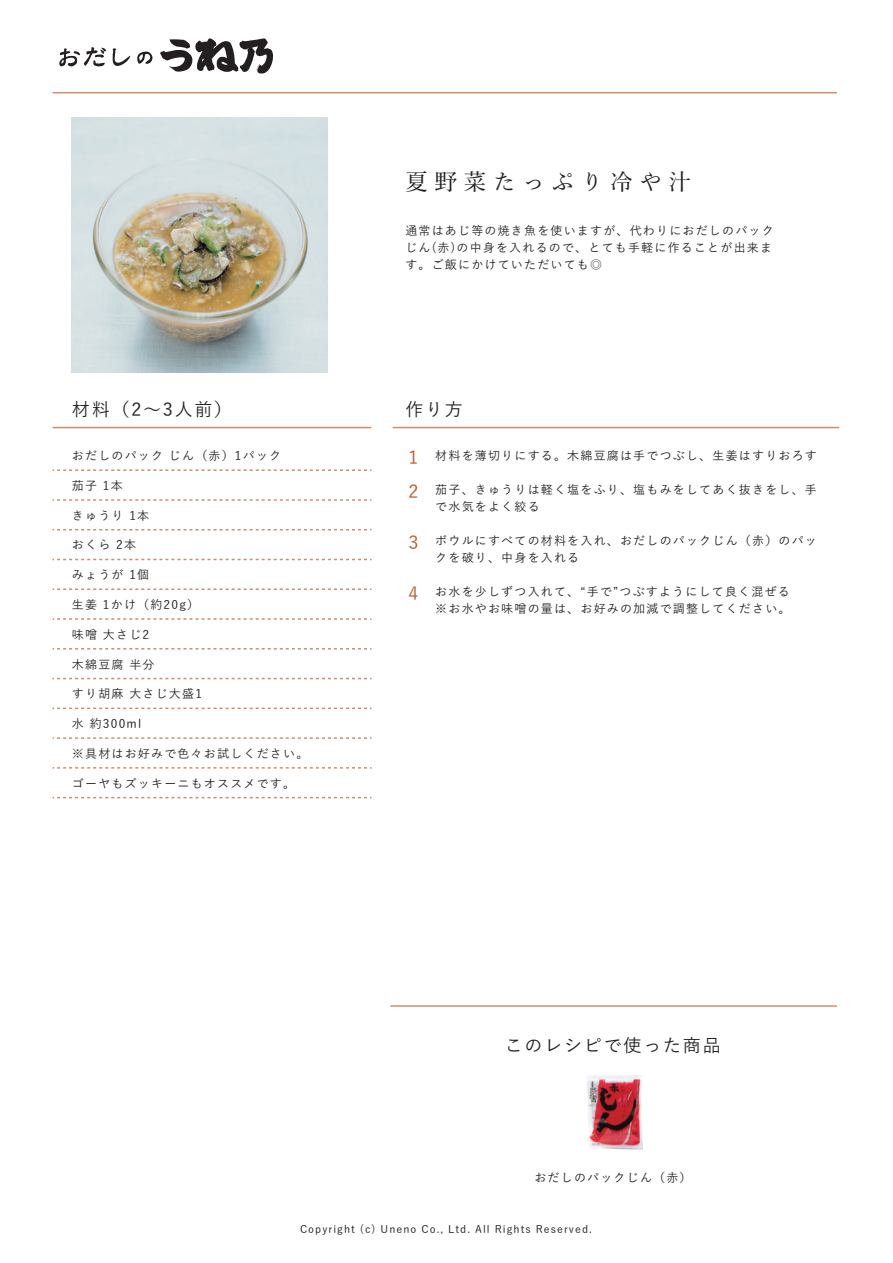
<style>
.page{position:relative;width:893px;height:1263px;background:#fff}
.page>*{position:absolute;margin:0;border:0;box-sizing:border-box;transform-origin:0 0}
.t1{font:500 22.5px "Yu Min";letter-spacing:.3em;color:#231f20}
.t2{font:500 18px "Yu Go";letter-spacing:.1em;color:#231f20}
.t3{font:500 18px/34px "Yu Go";color:#c15a2e}
.t4{font:500 12px/17px "Yu Go";letter-spacing:.1em;color:#231f20}
.t5{font:500 10.5px "Yu Go";letter-spacing:.1em;color:#231f20}
</style>
<div class="page">
<hr style="left:390px;top:1005px;width:447px;height:2px;background:#d08d6c">
<img style="left:72px;top:118px;width:255px;height:255px">
<img style="left:587px;top:1075px;width:56px;height:75px">
<svg style="left:160px;top:38px;width:113px;height:36px"></svg>
<svg style="left:59px;top:47px;width:47px;height:19px"></svg>
<svg style="left:113px;top:48px;width:17px;height:18px"></svg>
<svg style="left:137px;top:52px;width:15px;height:12px"></svg>
<hr style="left:53px;top:427px;width:318px;height:1px;background:#d08d6c">
<hr style="left:53px;top:92px;width:784px;height:1px;background:#d08d6c">
<hr style="left:393px;top:427px;width:446px;height:1px;background:#d08d6c">
<svg style="left:53px;top:469px;width:318px;height:2px"></svg>
<svg style="left:53px;top:499px;width:318px;height:2px"></svg>
<svg style="left:53px;top:529px;width:318px;height:1px"></svg>
<svg style="left:53px;top:559px;width:318px;height:1px"></svg>
<svg style="left:53px;top:588px;width:318px;height:2px"></svg>
<svg style="left:53px;top:618px;width:318px;height:2px"></svg>
<svg style="left:53px;top:648px;width:318px;height:1px"></svg>
<svg style="left:53px;top:678px;width:318px;height:1px"></svg>
<svg style="left:53px;top:707px;width:318px;height:2px"></svg>
<svg style="left:53px;top:737px;width:318px;height:2px"></svg>
<svg style="left:53px;top:767px;width:318px;height:2px"></svg>
<svg style="left:53px;top:797px;width:318px;height:1px"></svg>
<h1 class="t1" style="left:405px;top:161px;width:287px">夏野菜たっぷり冷や汁</h1>
<p class="t4" style="left:405px;top:220px;width:370px">通常はあじ等の焼き魚を使いますが、代わりにおだしのパックじん(赤)の中身を入れるので、とても手軽に作ることが出来ます。ご飯にかけていただいても◎</p>
<h2 class="t2" style="left:72px;top:393px;width:162px">材料（2～3人前）</h2>
<h2 class="t2" style="left:405px;top:393px;width:59px">作り方</h2>
<p class="t4" style="left:72px;top:446px;width:211px">おだしのパック じん（赤）1パック</p>
<p class="t4" style="left:72px;top:475px;width:52px">茄子 1本</p>
<p class="t4" style="left:72px;top:505px;width:79px">きゅうり 1本</p>
<p class="t4" style="left:72px;top:535px;width:66px">おくら 2本</p>
<p class="t4" style="left:72px;top:565px;width:79px">みょうが 1個</p>
<p class="t4" style="left:72px;top:595px;width:129px">生姜 1かけ（約20g）</p>
<p class="t4" style="left:72px;top:624px;width:79px">味噌 大さじ2</p>
<p class="t4" style="left:72px;top:654px;width:84px">木綿豆腐 半分</p>
<p class="t4" style="left:72px;top:684px;width:132px">すり胡麻 大さじ大盛1</p>
<p class="t4" style="left:72px;top:714px;width:71px">水 約300ml</p>
<p class="t4" style="left:72px;top:743px;width:238px">※具材はお好みで色々お試しください。</p>
<p class="t4" style="left:72px;top:773px;width:225px">ゴーヤもズッキーニもオススメです。</p>
<h2 class="t3" style="left:408px;top:438px;width:11px">1<br>2</h2>
<h2 class="t3" style="left:408px;top:523px;width:11px">3</h2>
<h2 class="t3" style="left:408px;top:574px;width:11px">4</h2>
<p class="t4" style="left:435px;top:446px;width:383px">材料を薄切りにする。木綿豆腐は手でつぶし、生姜はすりおろす</p>
<p class="t4" style="left:435px;top:480px;width:383px">茄子、きゅうりは軽く塩をふり、塩もみをしてあく抜きをし、手で水気をよく絞る</p>
<p class="t4" style="left:435px;top:531px;width:383px">ボウルにすべての材料を入れ、おだしのパックじん（赤）のパックを破り、中身を入れる</p>
<p class="t4" style="left:435px;top:582px;width:357px">お水を少しずつ入れて、“手で”つぶすようにして良く混ぜる※お水やお味噌の量は、お好みの加減で調整してください。</p>
<h2 class="t2" style="left:505px;top:1029px;width:217px">このレシピで使った商品</h2>
<p class="t4" style="left:534px;top:1167px;width:159px">おだしのパックじん（赤）</p>
<p class="t5" style="left:300px;top:1220px;width:293px">Copyright (c) Uneno Co., Ltd. All Rights Reserved.</p>
</div>
